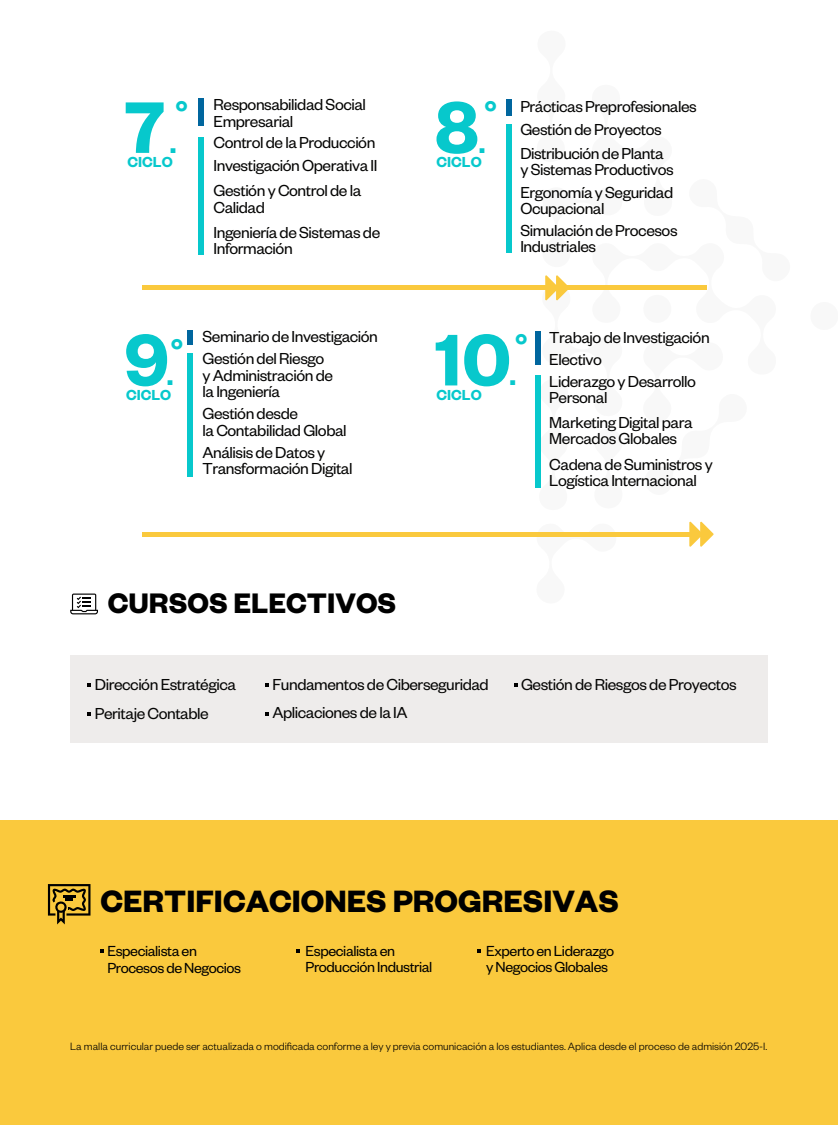
<style>
.page{position:relative;width:838px;height:1125px;background:#fff}
.page>*{position:absolute;margin:0;border:0;box-sizing:border-box;transform-origin:0 0}
.t1{font:600 80.12px "Founders Grotesk";color:#07c8cc}
.t2{font:600 36px "Founders Grotesk";color:#07c8cc}
.t3{font:700 33.88px "Founders Grotesk";color:#000}
.t4{font:700 31px "Founders Grotesk";color:#000}
.t5{font:600 30.38px "Founders Grotesk";color:#07c8cc}
.t6{font:17.5px/16.2px "Founders Grotesk";letter-spacing:-.025em;color:#050504}
.t7{font:16px/16px "Founders Grotesk";letter-spacing:-.025em;color:#000}
.t8{font:600 16px "Founders Grotesk";color:#07c8cc}
.t9{font:300 11.62px "Founders Grotesk";color:#000}
</style>
<div class="page">
<svg style="left:70px;top:594px;width:28px;height:20px"></svg>
<div style="left:70px;top:655px;width:697px;height:88px;background:#eeeceb"></div>
<svg style="left:87px;top:683px;width:4px;height:4px"></svg>
<svg style="left:87px;top:712px;width:4px;height:4px"></svg>
<svg style="left:265px;top:683px;width:3px;height:4px"></svg>
<svg style="left:265px;top:712px;width:3px;height:4px"></svg>
<svg style="left:514px;top:683px;width:3px;height:4px"></svg>
<div style="left:198px;top:137px;width:5px;height:37px;background:#07c8cc"></div>
<div style="left:198px;top:99px;width:5px;height:27px;background:#00669e"></div>
<div style="left:198px;top:160px;width:5px;height:95px;background:#07c8cc"></div>
<div style="left:506px;top:100px;width:6px;height:16px;background:#00669e"></div>
<div style="left:506px;top:125px;width:6px;height:68px;background:#07c8cc"></div>
<div style="left:506px;top:185px;width:6px;height:68px;background:#07c8cc"></div>
<div style="left:188px;top:330px;width:5px;height:15px;background:#00669e"></div>
<div style="left:188px;top:353px;width:5px;height:124px;background:#07c8cc"></div>
<div style="left:535px;top:331px;width:6px;height:32px;background:#00669e"></div>
<div style="left:535px;top:353px;width:6px;height:12px;background:#00669e"></div>
<div style="left:535px;top:375px;width:6px;height:112px;background:#07c8cc"></div>
<div style="left:142px;top:285px;width:565px;height:5px;background:#fac93d"></div>
<svg style="left:536px;top:275px;width:178px;height:272px"></svg>
<div style="left:142px;top:532px;width:565px;height:5px;background:#fac93d"></div>
<div style="left:0;top:821px;width:838px;height:304px;background:#fac93d"></div>
<svg style="left:100px;top:949px;width:4px;height:4px"></svg>
<svg style="left:296px;top:949px;width:4px;height:4px"></svg>
<svg style="left:477px;top:949px;width:3px;height:4px"></svg>
<svg style="left:48px;top:884px;width:42px;height:40px"></svg>
<h2 class="t2" style="left:175px;top:90px;width:15px">°</h2>
<h1 class="t1" style="left:124px;top:77px;width:42px">7</h1>
<h3 class="t5" style="left:170px;top:124px;width:8px">.</h3>
<p class="t8" style="left:128px;top:152px;width:47px">CICLO</p>
<p class="t6" style="left:213px;top:96px;width:154px">Responsabilidad Social<br>Empresarial</p>
<p class="t6" style="left:213px;top:152px;width:165px;line-height:25px">Investigación Operativa II<br>Gestión y Control de la</p>
<p class="t6" style="left:213px;top:194px;width:168px;line-height:25.2px">Calidad<br>Ingeniería de Sistemas de</p>
<p class="t6" style="left:213px;top:240px;width:81px">Información</p>
<p class="t6" style="left:213px;top:134px;width:163px">Control de la Producción</p>
<h2 class="t2" style="left:484px;top:90px;width:15px">°</h2>
<h1 class="t1" style="left:435px;top:77px;width:46px">8</h1>
<h3 class="t5" style="left:478px;top:124px;width:8px">.</h3>
<p class="t8" style="left:436px;top:152px;width:47px">CICLO</p>
<p class="t6" style="left:520px;top:94px;width:178px;line-height:23.4px">Prácticas Preprofesionales<br>Gestión de Proyectos<br>Distribución de Planta</p>
<p class="t6" style="left:520px;top:158px;width:155px;line-height:22.2px">y Sistemas Productivos<br>Ergonomía y Seguridad</p>
<p class="t6" style="left:520px;top:196px;width:159px;line-height:21.8px">Ocupacional<br>Simulación de Procesos</p>
<p class="t6" style="left:520px;top:237px;width:77px">Industriales</p>
<p class="t6" style="left:202px;top:325px;width:177px;line-height:22.1px">Seminario de Investigación<br>Gestión del Riesgo</p>
<p class="t6" style="left:202px;top:366px;width:132px">y Administración de la Ingeniería</p>
<p class="t6" style="left:202px;top:405px;width:146px">Gestión desde<br>la Contabilidad Global</p>
<h2 class="t2" style="left:515px;top:323px;width:15px">°</h2>
<h1 class="t1" style="left:124px;top:309px;width:46px">9</h1>
<h2 class="t2" style="left:171px;top:328px;width:15px">°</h2>
<h1 class="t1" style="left:435px;top:309px;width:78px">10</h1>
<h3 class="t5" style="left:167px;top:357px;width:8px">.</h3>
<p class="t8" style="left:126px;top:384px;width:47px">CICLO</p>
<h3 class="t5" style="left:509px;top:357px;width:8px">.</h3>
<p class="t8" style="left:436px;top:384px;width:47px">CICLO</p>
<p class="t6" style="left:202px;top:443px;width:151px">Análisis de Datos y<br>Transformación Digital</p>
<p class="t6" style="left:549px;top:326px;width:162px;line-height:21.9px">Trabajo de Investigación<br>Electivo<br>Liderazgo y Desarrollo</p>
<p class="t6" style="left:549px;top:384px;width:145px;line-height:24.9px">Personal<br>Marketing Digital para</p>
<p class="t6" style="left:549px;top:425px;width:165px;line-height:25.4px">Mercados Globales<br>Cadena de Suministros y</p>
<p class="t6" style="left:549px;top:471px;width:149px">Logística Internacional</p>
<h3 class="t4" style="left:108px;top:584px;width:290px">CURSOS ELECTIVOS</h3>
<p class="t6" style="left:95px;top:669px;width:143px;line-height:28.8px">Dirección Estratégica<br>Peritaje Contable</p>
<p class="t6" style="left:521px;top:675px;width:217px">Gestión de Riesgos de Proyectos</p>
<p class="t6" style="left:272px;top:675px;width:218px">Fundamentos de Ciberseguridad</p>
<p class="t6" style="left:272px;top:704px;width:137px">Aplicaciones de la IA</p>
<h3 class="t3" style="left:100px;top:880px;width:520px">CERTIFICACIONES PROGRESIVAS</h3>
<p class="t7" style="left:107px;top:942px;width:135px;line-height:17.2px">Especialista en<br>Procesos de Negocios</p>
<p class="t7" style="left:305px;top:942px;width:128px">Especialista en<br>Producción Industrial</p>
<p class="t7" style="left:486px;top:942px;width:130px">Experto en Liderazgo y Negocios Globales</p>
<p class="t9" style="left:70px;top:1039px;width:698px">La malla curricular puede ser actualizada o modificada conforme a ley y previa comunicación a los estudiantes. Aplica desde el proceso de admisión 2025-I.</p>
</div>
